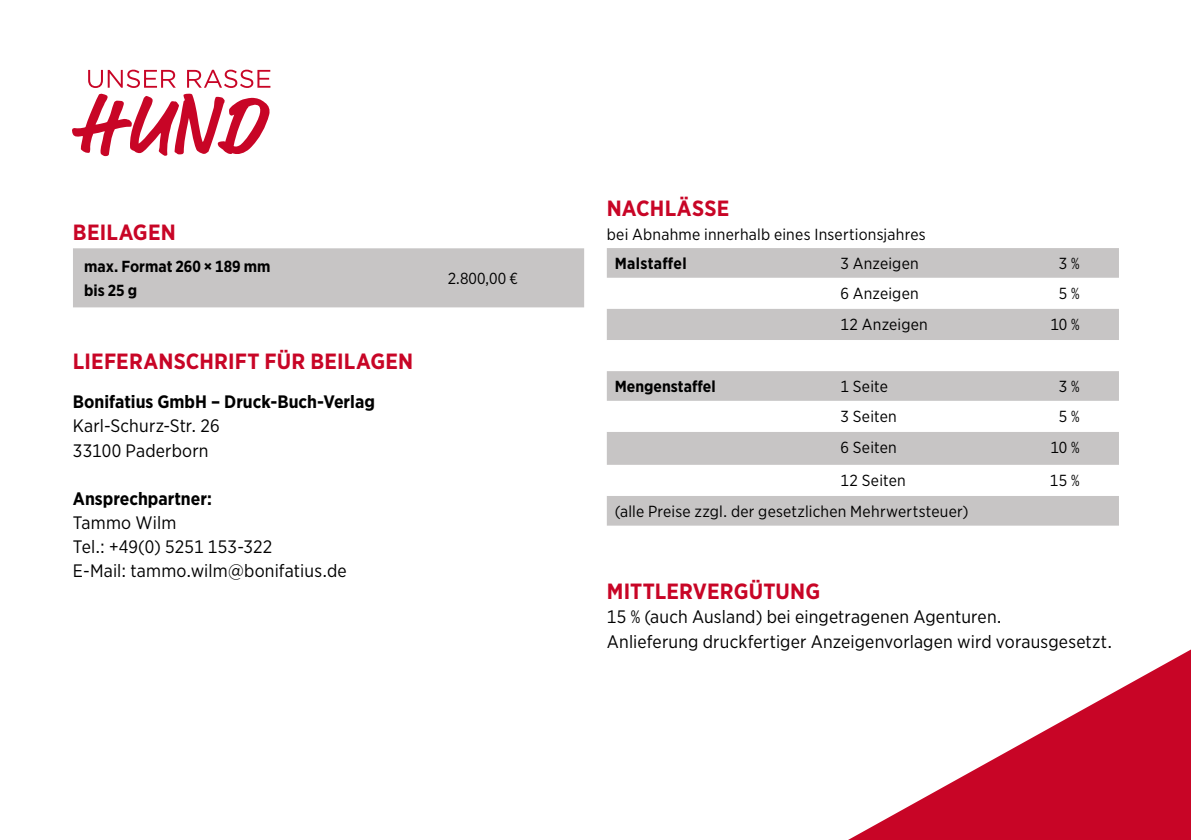
<style>
.page{position:relative;width:1191px;height:840px;background:#fff}
.page>*{position:absolute;margin:0;border:0;box-sizing:border-box;transform-origin:0 0}
.t1{font:700 22px "Gotham Narrow";letter-spacing:.01em;color:#c80526}
.t2{font:18px/24px "Gotham Narrow";letter-spacing:.01em;color:#000}
.t3{font:700 18px "Gotham Narrow";color:#000}
.t4{font:16px "Gotham Narrow";letter-spacing:.015em;color:#000}
.t5{font:700 16px/23.8px "Gotham Narrow";color:#000}
.t6{font:700 16px "Gotham Narrow";letter-spacing:.02em;color:#000}
</style>
<div class="page">
<svg style="left:72px;top:70px;width:198px;height:87px"></svg>
<svg style="left:850px;top:649px;width:341px;height:190px"></svg>
<div style="left:73px;top:248px;width:511px;height:59px;background:#c7c5c5"></div>
<svg style="left:607px;top:248px;width:512px;height:277px;fill:#c7c5c5"></svg>
<p class="t1" style="left:73px;top:218px;width:104px">BEILAGEN</p>
<p class="t5" style="left:84px;top:254px;width:188px">max. Format 260 × 189 mm bis 25 g</p>
<p class="t4" style="left:448px;top:268px;width:72px">2.800,00 €</p>
<p class="t1" style="left:73px;top:347px;width:342px">LIEFERANSCHRIFT FÜR BEILAGEN</p>
<p class="t3" style="left:73px;top:390px;width:303px">Bonifatius GmbH – Druck-Buch-Verlag</p>
<p class="t2" style="left:73px;top:413px;width:148px">Karl-Schurz-Str. 26<br>33100 Paderborn</p>
<p class="t3" style="left:73px;top:486px;width:140px">Ansprechpartner:</p>
<p class="t2" style="left:73px;top:509px;width:105px">Tammo Wilm</p>
<p class="t2" style="left:73px;top:533px;width:201px">Tel.: +49(0) 5251 153-322</p>
<p class="t2" style="left:73px;top:557px;width:275px">E-Mail: tammo.wilm@bonifatius.de</p>
<p class="t1" style="left:607px;top:194px;width:124px">NACHLÄSSE</p>
<p class="t4" style="left:607px;top:224px;width:320px">bei Abnahme innerhalb eines Insertionsjahres</p>
<p class="t6" style="left:615px;top:253px;width:73px">Malstaffel</p>
<p class="t4" style="left:840px;top:253px;width:80px">3 Anzeigen</p>
<p class="t4" style="left:1059px;top:253px;width:22px">3 %</p>
<p class="t4" style="left:840px;top:283px;width:80px">6 Anzeigen</p>
<p class="t4" style="left:1059px;top:283px;width:22px">5 %</p>
<p class="t4" style="left:840px;top:314px;width:89px">12 Anzeigen</p>
<p class="t4" style="left:1050px;top:314px;width:31px">10 %</p>
<p class="t5" style="left:615px;top:374px;width:102px">Mengenstaffel</p>
<p class="t4" style="left:840px;top:376px;width:49px">1 Seite</p>
<p class="t4" style="left:1059px;top:376px;width:22px">3 %</p>
<p class="t4" style="left:840px;top:406px;width:58px">3 Seiten</p>
<p class="t4" style="left:1059px;top:406px;width:22px">5 %</p>
<p class="t4" style="left:840px;top:437px;width:58px">6 Seiten</p>
<p class="t4" style="left:1050px;top:437px;width:31px">10 %</p>
<p class="t4" style="left:840px;top:470px;width:67px">12 Seiten</p>
<p class="t4" style="left:1050px;top:470px;width:31px">15 %</p>
<p class="t4" style="left:615px;top:501px;width:355px">(alle Preise zzgl. der gesetzlichen Mehrwertsteuer)</p>
<p class="t1" style="left:607px;top:577px;width:215px">MITTLERVERGÜTUNG</p>
<p class="t2" style="left:607px;top:604px;width:396px">15 % (auch Ausland) bei eingetragenen Agenturen.</p>
<p class="t2" style="left:607px;top:628px;width:507px">Anlieferung druckfertiger Anzeigenvorlagen wird vorausgesetzt.</p>
</div>
